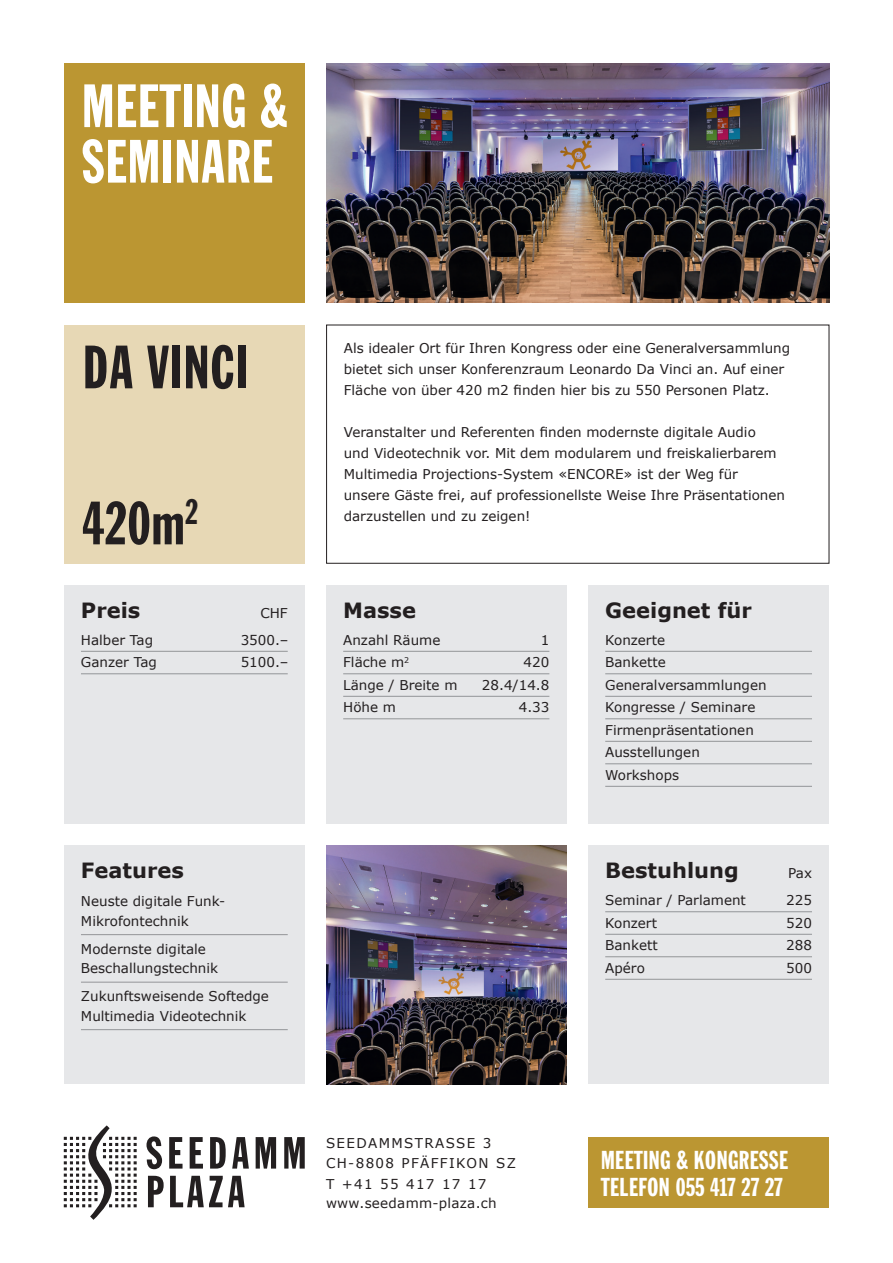
<style>
.page{position:relative;width:893px;height:1263px;background:#fff}
.page>*{position:absolute;margin:0;border:0;box-sizing:border-box;transform-origin:0 0}
.t1{font:60px/55.5px "Franklin Gothic Extra Cond";letter-spacing:.02em;color:#fff}
.t2{font:60px "Franklin Gothic Extra Cond";letter-spacing:.02em;color:#231f20}
.t3{font:25.5px/27px "Franklin Gothic Extra Cond";letter-spacing:.02em;color:#fff}
.t4{font:700 21px "Verdana";color:#231f20}
.t5{font:13.5px/21px "Verdana";color:#231f20}
.t6{font:13.5px/20.4px "Verdana";letter-spacing:.1em;color:#231f20}
.t7{font:13.5px "Verdana";letter-spacing:.02em;color:#231f20}
</style>
<div class="page">
<svg style="left:64px;top:1125px;width:241px;height:95px"></svg>
<div style="left:64px;top:64px;width:241px;height:239px;background:#bb9632"></div>
<div style="left:588px;top:1137px;width:241px;height:71px;background:#bb9632"></div>
<div style="left:65px;top:325px;width:240px;height:238px;background:#e7d8b5"></div>
<div style="left:64px;top:585px;width:241px;height:239px;background:#e6e7e9"></div>
<hr style="left:81px;top:651px;width:207px;height:1px;background:#939598">
<hr style="left:81px;top:673px;width:207px;height:1px;background:#939598">
<div style="left:326px;top:585px;width:240px;height:239px;background:#e6e7e9"></div>
<hr style="left:343px;top:651px;width:206px;height:1px;background:#939598">
<hr style="left:343px;top:673px;width:206px;height:1px;background:#939598">
<hr style="left:343px;top:696px;width:206px;height:1px;background:#939598">
<hr style="left:343px;top:718px;width:206px;height:1px;background:#939598">
<div style="left:588px;top:845px;width:241px;height:239px;background:#e6e7e9"></div>
<hr style="left:605px;top:911px;width:207px;height:1px;background:#939598">
<hr style="left:605px;top:934px;width:207px;height:1px;background:#939598">
<hr style="left:605px;top:956px;width:207px;height:1px;background:#939598">
<hr style="left:605px;top:979px;width:207px;height:1px;background:#939598">
<div style="left:588px;top:585px;width:241px;height:239px;background:#e6e7e9"></div>
<hr style="left:605px;top:651px;width:207px;height:1px;background:#939598">
<hr style="left:605px;top:673px;width:207px;height:1px;background:#939598">
<hr style="left:605px;top:696px;width:207px;height:1px;background:#939598">
<hr style="left:605px;top:718px;width:207px;height:1px;background:#939598">
<hr style="left:605px;top:741px;width:207px;height:1px;background:#939598">
<hr style="left:605px;top:763px;width:207px;height:1px;background:#939598">
<hr style="left:605px;top:786px;width:207px;height:1px;background:#939598">
<div style="left:64px;top:845px;width:241px;height:239px;background:#e6e7e9"></div>
<hr style="left:81px;top:934px;width:207px;height:1px;background:#939598">
<hr style="left:81px;top:982px;width:207px;height:1px;background:#939598">
<hr style="left:81px;top:1029px;width:207px;height:1px;background:#939598">
<img style="left:326px;top:64px;width:503px;height:239px">
<img style="left:326px;top:845px;width:241px;height:239px">
<h1 class="t1" style="left:82px;top:78px;width:206px">MEETING &amp;<br>SEMINARE</h1>
<h1 class="t2" style="left:83px;top:335px;width:167px">DA VINCI</h1>
<h1 class="t2" style="left:83px;top:491px;width:117px">420m<sup>2</sup></h1>
<p class="t5" style="left:344px;top:337px;width:448px">Als idealer Ort für Ihren Kongress oder eine Generalversammlung bietet sich unser Konferenzraum Leonardo Da Vinci an. Auf einer<br>Fläche von über 420 m2 finden hier bis zu 550 Personen Platz.</p>
<p class="t5" style="left:344px;top:421px;width:443px">Veranstalter und Referenten finden modernste digitale Audio<br>und Videotechnik vor. Mit dem modularem und freiskalierbarem Multimedia Projections-System «ENCORE» ist der Weg für unsere Gäste frei, auf professionellste Weise Ihre Präsentationen darzustellen und zu zeigen!</p>
<h3 class="t4" style="left:81px;top:595px;width:61px">Preis</h3>
<p class="t5" style="left:260px;top:602px;width:29px">CHF</p>
<p class="t5" style="left:81px;top:629px;width:74px">Halber Tag</p>
<p class="t5" style="left:241px;top:629px;width:49px">3500.–</p>
<p class="t5" style="left:81px;top:652px;width:77px">Ganzer Tag</p>
<p class="t5" style="left:241px;top:652px;width:49px">5100.–</p>
<h3 class="t4" style="left:343px;top:595px;width:74px">Masse</h3>
<p class="t5" style="left:343px;top:629px;width:99px">Anzahl Räume</p>
<p class="t5" style="left:541px;top:629px;width:10px">1</p>
<p class="t5" style="left:343px;top:652px;width:68px">Fläche m<sup>2</sup></p>
<p class="t5" style="left:524px;top:652px;width:27px">420</p>
<p class="t5" style="left:343px;top:674px;width:116px">Länge / Breite m</p>
<p class="t5" style="left:482px;top:674px;width:69px">28.4/14.8</p>
<p class="t5" style="left:343px;top:697px;width:54px">Höhe m</p>
<p class="t5" style="left:519px;top:697px;width:32px">4.33</p>
<h3 class="t4" style="left:605px;top:595px;width:148px">Geeignet für</h3>
<p class="t5" style="left:605px;top:628px;width:163px;line-height:22.5px">Konzerte<br>Bankette<br>Generalversammlungen<br>Kongresse / Seminare<br>Firmenpräsentationen<br>Ausstellungen<br>Workshops</p>
<h3 class="t4" style="left:81px;top:856px;width:104px">Features</h3>
<p class="t5" style="left:81px;top:892px;width:146px;line-height:19.5px">Neuste digitale Funk-<br>Mikrofontechnik</p>
<p class="t5" style="left:81px;top:939px;width:139px;line-height:19.5px">Modernste digitale<br>Beschallungstechnik</p>
<p class="t5" style="left:81px;top:987px;width:190px;line-height:19.5px">Zukunftsweisende Softedge<br>Multimedia Videotechnik</p>
<h3 class="t4" style="left:605px;top:856px;width:135px">Bestuhlung</h3>
<p class="t5" style="left:788px;top:863px;width:25px">Pax</p>
<p class="t5" style="left:605px;top:890px;width:142px">Seminar / Parlament</p>
<p class="t5" style="left:786px;top:890px;width:27px">225</p>
<p class="t5" style="left:605px;top:912px;width:53px">Konzert</p>
<p class="t5" style="left:786px;top:912px;width:27px">520</p>
<p class="t5" style="left:605px;top:935px;width:54px">Bankett</p>
<p class="t5" style="left:786px;top:935px;width:27px">288</p>
<p class="t5" style="left:605px;top:957px;width:41px">Apéro</p>
<p class="t5" style="left:786px;top:957px;width:27px">500</p>
<p class="t6" style="left:326px;top:1132px;width:191px">SEEDAMMSTRASSE 3<br>CH-8808 PFÄFFIKON SZ<br>T +41 55 417 17 17</p>
<p class="t7" style="left:326px;top:1193px;width:172px">www.seedamm-plaza.ch</p>
<h2 class="t3" style="left:601px;top:1146px;width:189px">MEETING &amp; KONGRESSE<br>TELEFON 055 417 27 27</h2>
</div>
